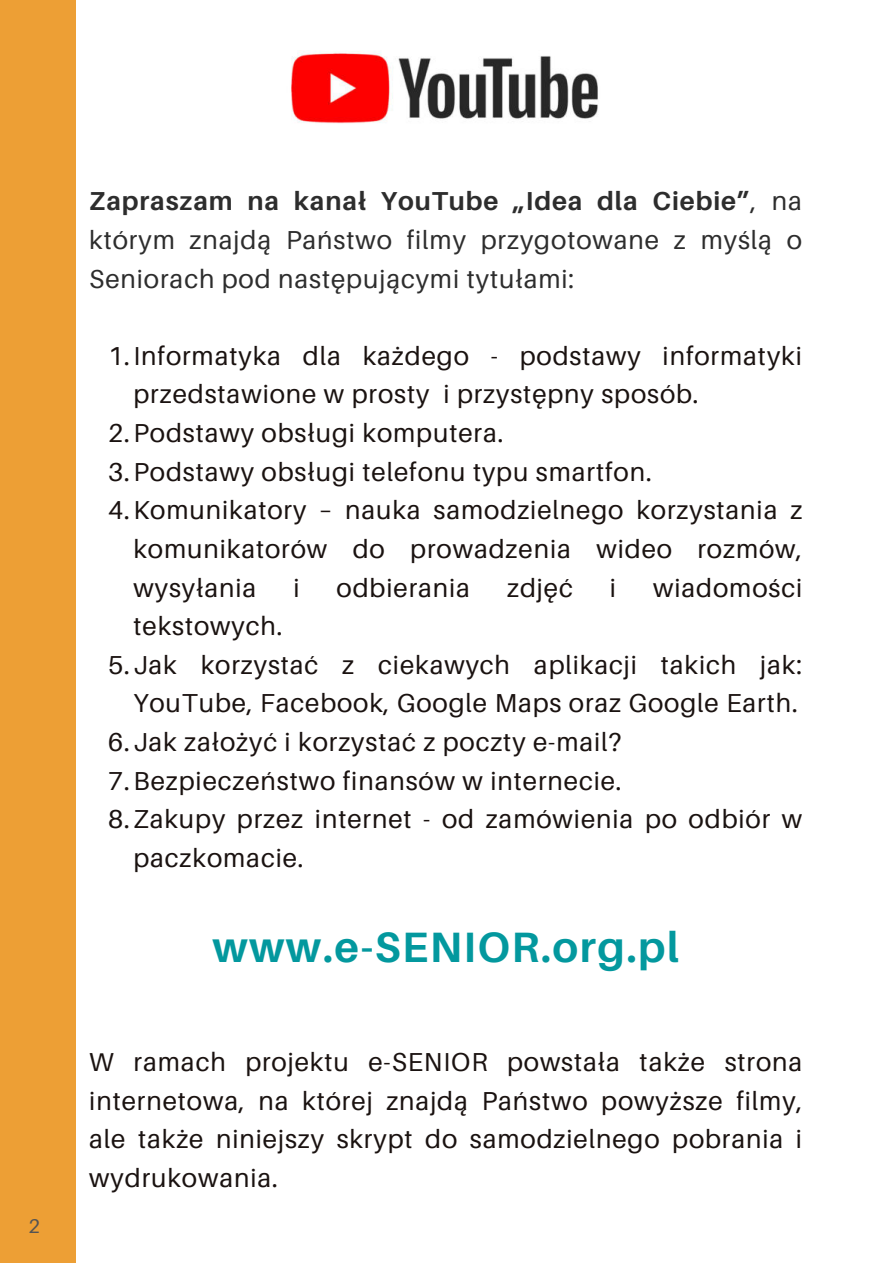
<style>
.page{position:relative;width:893px;height:1264px;background:#fff}
.page>*{position:absolute;margin:0;border:0;box-sizing:border-box;transform-origin:0 0}
.t1{font:700 42.45px "Aileron";letter-spacing:.035em;color:#03989e}
.t2{font:25.95px/38.5px "Aileron";letter-spacing:.035em;color:#1a1210;text-align:justify}
.t3{font:25.95px/38.5px "Aileron";letter-spacing:.035em;color:#2d2d2d;text-align:justify}
.t4{font:19.8px "Aileron";color:#545454}
.s1{font-weight:700}
</style>
<div class="page">
<img style="left:291px;top:50px;width:307px;height:74px">
<div style="left:0;top:0;width:76px;height:1262px;background:#ed9f35"></div>
<p class="t4" style="left:29px;top:1215px;width:13px">2</p>
<p class="t3" style="left:89px;top:182px;width:714px"><span class="s1">Zapraszam na kanał YouTube „Idea dla Ciebie”</span>, na którym znajdą Państwo filmy przygotowane z myślą o Seniorach pod następującymi tytułami:</p>
<p class="t2" style="left:108px;top:337px;width:695px">1.Informatyka dla każdego - podstawy informatyki</p>
<p class="t2" style="left:133px;top:375px;width:566px">przedstawione w prosty i przystępny sposób.</p>
<p class="t2" style="left:108px;top:414px;width:397px">2.Podstawy obsługi komputera.</p>
<p class="t2" style="left:108px;top:452px;width:545px">3.Podstawy obsługi telefonu typu smartfon.</p>
<p class="t2" style="left:108px;top:491px;width:695px">4.Komunikatory – nauka samodzielnego korzystania z</p>
<p class="t2" style="left:133px;top:530px;width:670px">komunikatorów do prowadzenia wideo rozmów,</p>
<p class="t2" style="left:133px;top:568px;width:124px">wysyłania</p>
<p class="t2" style="left:293px;top:568px;width:8px">i</p>
<p class="t2" style="left:336px;top:568px;width:135px">odbierania</p>
<p class="t2" style="left:507px;top:568px;width:67px">zdjęć</p>
<p class="t2" style="left:609px;top:568px;width:8px">i</p>
<p class="t2" style="left:653px;top:568px;width:151px">wiadomości</p>
<p class="t2" style="left:133px;top:607px;width:150px">tekstowych.</p>
<p class="t2" style="left:108px;top:646px;width:695px">5.Jak korzystać z ciekawych aplikacji takich jak:</p>
<p class="t2" style="left:133px;top:684px;width:665px">YouTube, Facebook, Google Maps oraz Google Earth.</p>
<p class="t2" style="left:108px;top:723px;width:514px">6.Jak założyć i korzystać z poczty e-mail?</p>
<p class="t2" style="left:108px;top:761px;width:515px">7.Bezpieczeństwo finansów w internecie.</p>
<p class="t2" style="left:108px;top:800px;width:695px">8.Zakupy przez internet - od zamówienia po odbiór w</p>
<p class="t2" style="left:133px;top:839px;width:172px">paczkomacie.</p>
<h1 class="t1" style="left:212px;top:923px;width:468px">www.e-SENIOR.org.pl</h1>
<p class="t2" style="left:89px;top:1042px;width:714px">W ramach projektu e-SENIOR powstała także strona internetowa, na której znajdą Państwo powyższe filmy, ale także niniejszy skrypt do samodzielnego pobrania i wydrukowania.</p>
</div>
